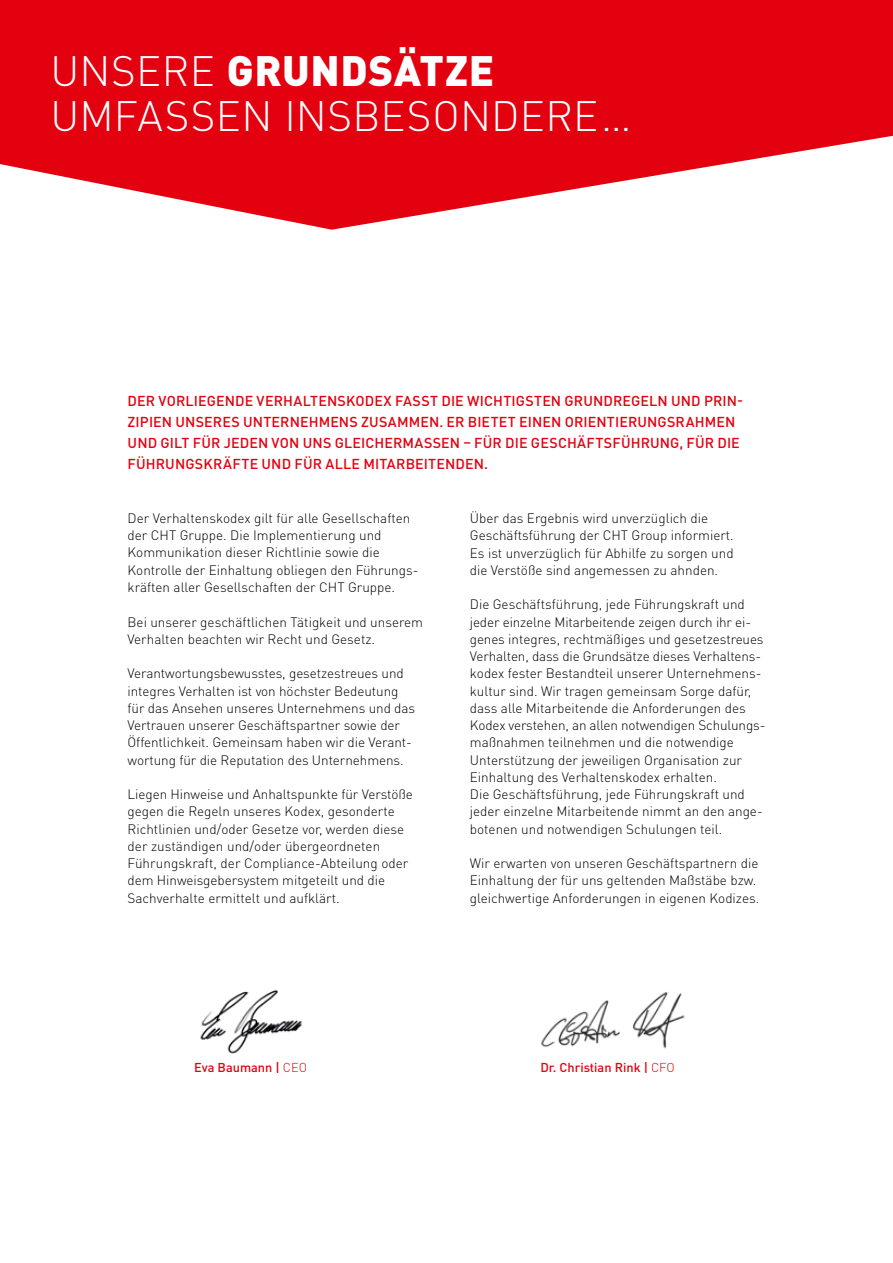
<style>
.page{position:relative;width:893px;height:1263px;background:#fff}
.page>*{position:absolute;margin:0;border:0;box-sizing:border-box;transform-origin:0 0}
.t1{font:300 42px/45px "DIN Pro";letter-spacing:.01em;color:#fff}
.t2{font:500 14.25px/21px "DIN Pro";letter-spacing:.01em;color:#e3000f}
.t3{font:300 13.5px/17.2px "DIN Pro";color:#000}
.t4{font:500 12.75px "DIN Pro";color:#e3000f}
.s1{font-weight:900}
.s2{font-weight:300}
</style>
<div class="page">
<svg style="left:0;top:0;width:893px;height:230px;fill:#e3000f"></svg>
<img style="left:200px;top:989px;width:102px;height:65px">
<img style="left:541px;top:992px;width:144px;height:57px">
<h1 class="t1" style="left:51px;top:47px;width:583px">UNSERE <span class="s1">GRUNDSÄTZE<br></span>UMFASSEN INSBESONDERE…</h1>
<p class="t2" style="left:128px;top:389px;width:617px">DER VORLIEGENDE VERHALTENSKODEX FASST DIE WICHTIGSTEN GRUNDREGELN UND PRIN-ZIPIEN UNSERES UNTERNEHMENS ZUSAMMEN. ER BIETET EINEN ORIENTIERUNGSRAHMEN UND GILT FÜR JEDEN VON UNS GLEICHERMASSEN – FÜR DIE GESCHÄFTSFÜHRUNG, FÜR DIE FÜHRUNGSKRÄFTE UND FÜR ALLE MITARBEITENDEN.</p>
<p class="t3" style="left:128px;top:509px;width:292px">Der Verhaltenskodex gilt für alle Gesellschaften der CHT Gruppe. Die Implementierung und Kommunikation dieser Richtlinie sowie die Kontrolle der Einhaltung obliegen den Führungs&shy;kräften aller Gesellschaften der CHT Gruppe.</p>
<p class="t3" style="left:128px;top:612px;width:297px">Bei unserer geschäftlichen Tätigkeit und unserem<br>Verhalten beachten wir Recht und Gesetz.</p>
<p class="t3" style="left:128px;top:664px;width:289px">Verantwortungsbewusstes, gesetzestreues und integres Verhalten ist von höchster Bedeutung für das Ansehen unseres Unternehmens und das Vertrauen unserer Geschäftspartner sowie der Öffentlichkeit. Gemeinsam haben wir die Verant&shy;wortung für die Reputation des Unternehmens.</p>
<p class="t3" style="left:128px;top:785px;width:287px">Liegen Hinweise und Anhaltspunkte für Verstöße gegen die Regeln unseres Kodex, gesonderte Richtlinien und/oder Gesetze vor, werden diese der zuständigen und/oder übergeordneten Führungskraft, der Compliance-Abteilung oder dem Hinweisgebersystem mitgeteilt und die Sachverhalte ermittelt und aufklärt.</p>
<p class="t3" style="left:470px;top:509px;width:265px">Über das Ergebnis wird unverzüglich die Geschäftsführung der CHT Group informiert.<br>Es ist unverzüglich für Abhilfe zu sorgen und die Verstöße sind angemessen zu ahnden.</p>
<p class="t3" style="left:470px;top:595px;width:297px">Die Geschäftsführung, jede Führungskraft und jeder einzelne Mitarbeitende zeigen durch ihr ei&shy;genes integres, rechtmäßiges und gesetzestreues Verhalten, dass die Grundsätze dieses Verhaltens&shy;kodex fester Bestandteil unserer Unternehmens&shy;kultur sind. Wir tragen gemeinsam Sorge dafür, dass alle Mitarbeitende die Anforderungen des Kodex verstehen, an allen notwendigen Schulungs&shy;maßnahmen teilnehmen und die notwendige Unterstützung der jeweiligen Organisation zur Einhaltung des Verhaltenskodex erhalten.<br>Die Geschäftsführung, jede Führungskraft und jeder einzelne Mitarbeitende nimmt an den ange&shy;botenen und notwendigen Schulungen teil.</p>
<p class="t3" style="left:470px;top:854px;width:291px">Wir erwarten von unseren Geschäftspartnern die<br>Einhaltung der für uns geltenden Maßstäbe bzw. gleichwertige Anforderungen in eigenen Kodizes.</p>
<p class="t4" style="left:194px;top:1059px;width:114px">Eva Baumann | <span class="s2">CEO</span></p>
<p class="t4" style="left:540px;top:1058px;width:136px">Dr. Christian Rink | <span class="s2">CFO</span></p>
</div>
